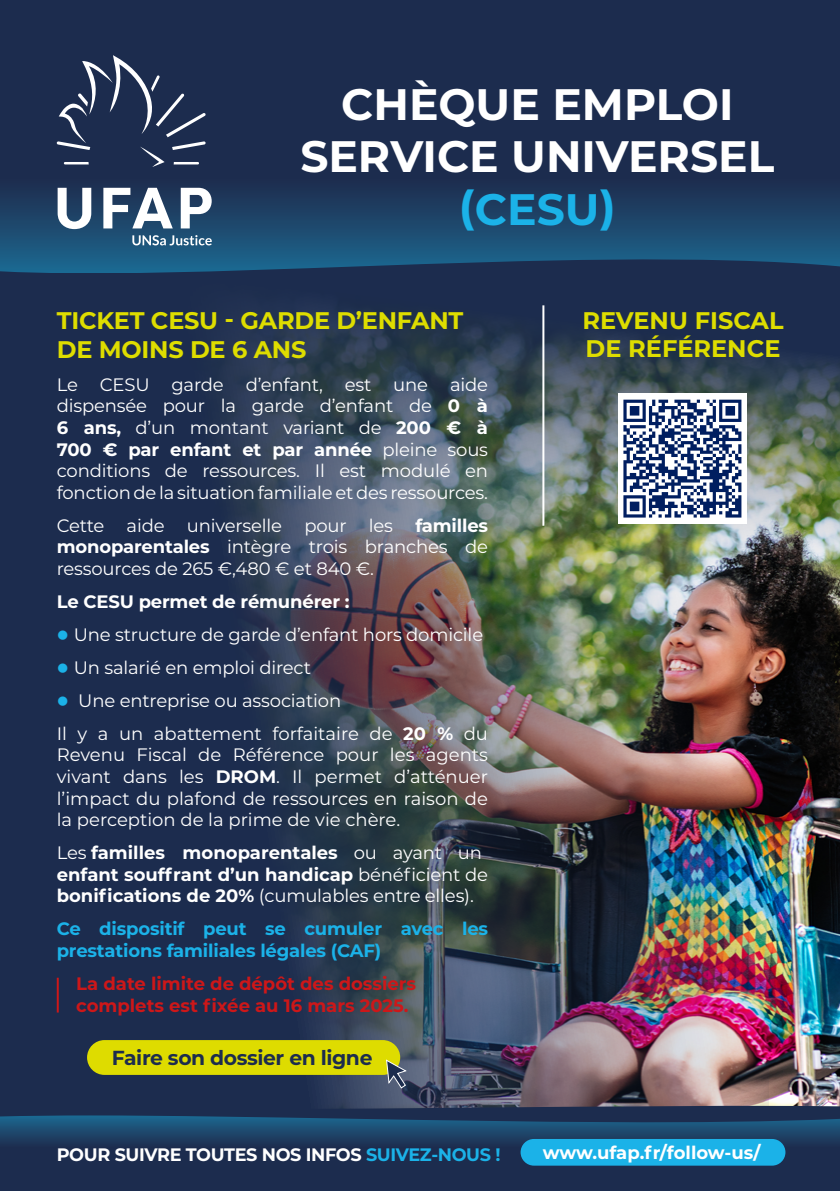
<style>
.page{position:relative;width:840px;height:1191px;background:#fff}
.page>*{position:absolute;margin:0;border:0;box-sizing:border-box;transform-origin:0 0}
.t1{font:700 44px/52.8px "Montserrat";color:#fff;text-align:center}
.t2{font:700 44px "Montserrat";color:#1bb2e8}
.t3{font:700 24px/28.8px "Montserrat";letter-spacing:-.01em;color:#dedd00}
.t4{font:700 20.2px "Montserrat";letter-spacing:-.02em;color:#1c2c4e}
.t5{font:18px/21.6px "Montserrat";letter-spacing:-.01em;color:#fff;text-align:justify}
.t6{font:700 18px/21.6px "Montserrat";letter-spacing:-.01em;color:#fff}
.t7{font:700 18px/21.6px "Montserrat";letter-spacing:-.01em;color:#1bb2e8}
.t8{font:700 18px/21.6px "Montserrat";color:#cd1719}
.s1{font-weight:700}
.s2{font-weight:400}
.s3{color:#1bb2e8}
</style>
<div class="page">
<img style="left:768px;top:567px;width:71px;height:535px">
<img style="left:0;top:567px;width:768px;height:535px">
<svg style="left:0;top:0;width:839px;height:273px;background:#1c3558"></svg>
<img style="left:0;top:273px;width:839px;height:294px">
<svg style="left:57px;top:55px;width:149px;height:112px;background:#334260"></svg>
<svg style="left:58px;top:188px;width:33px;height:41px"></svg>
<svg style="left:103px;top:188px;width:70px;height:40px"></svg>
<svg style="left:181px;top:188px;width:30px;height:40px"></svg>
<svg style="left:132px;top:235px;width:80px;height:10px"></svg>
<svg style="left:0;top:1102px;width:839px;height:13px;background:#303b58"></svg>
<svg style="left:0;top:1115px;width:839px;height:76px;background:#1c375a"></svg>
<div style="left:520px;top:1139px;width:265px;height:26px;background:#1bb2e8;border-radius:13px"></div>
<hr style="left:57px;top:977px;width:2px;height:35px;background:#cd1719">
<div style="left:87px;top:1040px;width:313px;height:35px;background:#dedc00;border-radius:17px"></div>
<svg style="left:385px;top:1058px;width:22px;height:31px"></svg>
<div style="left:618px;top:393px;width:128px;height:131px;background:#fff"></div>
<svg style="left:623px;top:399px;width:119px;height:119px"></svg>
<hr style="left:542px;top:305px;width:2px;height:221px;background:#fff">
<svg style="left:58px;top:630px;width:9px;height:10px"></svg>
<svg style="left:58px;top:663px;width:9px;height:9px"></svg>
<svg style="left:58px;top:696px;width:9px;height:9px"></svg>
<h1 class="t1" style="left:300px;top:75px;width:475px">CHÈQUE EMPLOI<br>SERVICE UNIVERSEL</h1>
<h1 class="t2" style="left:458px;top:178px;width:159px">(CESU)</h1>
<h2 class="t3" style="left:57px;top:305px;width:408px">TICKET CESU - GARDE D’ENFANT<br>DE MOINS DE 6 ANS</h2>
<p class="t5" style="left:57px;top:373px;width:432px">Le CESU garde d’enfant, est une aide dispensée pour la garde d’enfant de <span class="s1">0 à 6 ans,</span> d’un montant variant de <span class="s1">200 € à 700 € par enfant et par année</span> pleine sous conditions de ressources. Il est modulé en fonction de la situation familiale et des ressources.</p>
<p class="t5" style="left:57px;top:514px;width:432px">Cette aide universelle pour les <span class="s1">familles monoparentales</span> intègre trois branches de ressources de 265 €,480 € et 840 €.</p>
<p class="t6" style="left:57px;top:590px;width:294px">Le CESU permet de rémunérer :</p>
<p class="t5" style="left:74px;top:623px;width:410px">Une structure de garde d’enfant hors domicile</p>
<p class="t5" style="left:74px;top:656px;width:238px">Un salarié en emploi direct</p>
<p class="t5" style="left:78px;top:689px;width:264px">Une entreprise ou association</p>
<p class="t5" style="left:57px;top:722px;width:432px">Il y a un abattement forfaitaire de <span class="s1">20 %</span> du</p>
<p class="t5" style="left:57px;top:743px;width:432px">Revenu Fiscal de Référence pour les agents vivant dans les <span class="s1">DROM</span>. Il permet d’atténuer l’impact du plafond de ressources en raison de la perception de la prime de vie chère.</p>
<p class="t6" style="left:57px;top:841px;width:432px"><span class="s2">Les</span> familles monoparentales <span class="s2">ou ayant un </span>enfant souffrant d’un handicap <span class="s2">bénéficient de </span>bonifications de 20% <span class="s2">(cumulables entre elles).</span></p>
<p class="t7" style="left:57px;top:917px;width:432px">Ce dispositif peut se cumuler avec les prestations familiales légales (CAF)</p>
<p class="t8" style="left:76px;top:972px;width:341px">La date limite de dépôt des dossiers complets est fixée au 16 mars 2025.</p>
<p class="t4" style="left:112px;top:1043px;width:262px">Faire son dossier en ligne</p>
<h2 class="t3" style="left:582px;top:304px;width:202px">REVENU FISCAL<br>DE RÉFÉRENCE</h2>
<p class="t6" style="left:57px;top:1142px;width:445px">POUR SUIVRE TOUTES NOS INFOS <span class="s3">SUIVEZ-NOUS !</span></p>
<p class="t6" style="left:542px;top:1140px;width:219px">www.ufap.fr/follow-us/</p>
</div>
